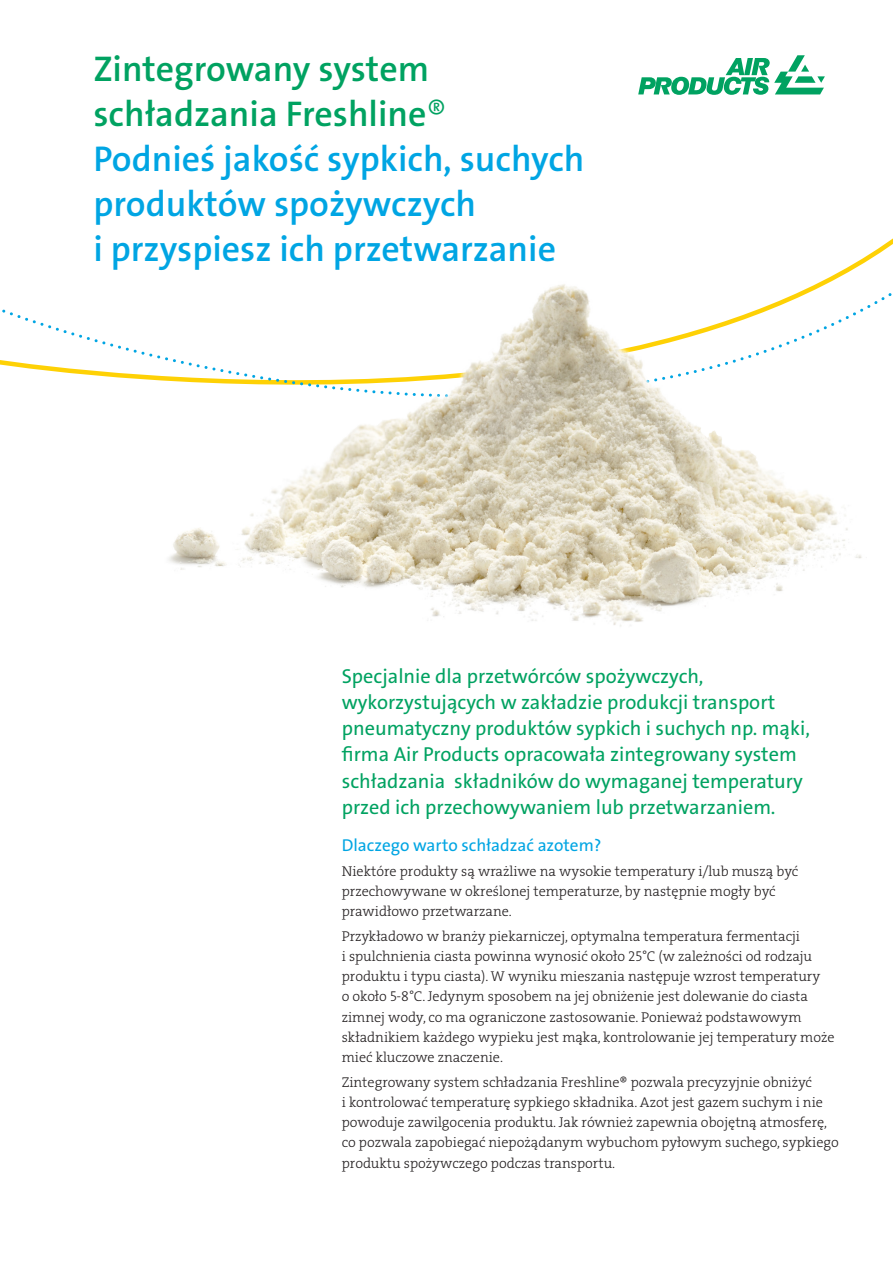
<style>
.page{position:relative;width:893px;height:1263px;background:#fff}
.page>*{position:absolute;margin:0;border:0;box-sizing:border-box;transform-origin:0 0}
.Main_subhead{font:600 36px/45px "The Sans LF";color:#00a5e3}
.Main_headline{font:600 36px/45px "The Sans LF";color:#00a261}
.Intro_body_copy{font:20.25px/26.2px "The Sans LF";color:#00a261}
.Body_copy{font:17.25px "The Sans LF";color:#00a5e3}
.Body_copy-2{font:14.25px/20.2px "The Serif LP3 Lig";color:#231f20}
.s1{font-weight:300}
</style>
<div class="page">
<svg style="left:0;top:264px;width:892px;height:117px"></svg>
<img style="left:160px;top:280px;width:719px;height:347px">
<svg style="left:638px;top:55px;width:187px;height:40px"></svg>
<p class="Main_headline" style="left:93px;top:46px;width:355px">Zintegrowany system schładzania Freshline<span class="s1">®</span></p>
<p class="Main_subhead" style="left:93px;top:136px;width:492px">Podnieś jakość sypkich, suchych produktów spożywczych<br>i przyspiesz ich przetwarzanie</p>
<p class="Intro_body_copy" style="left:342px;top:663px;width:470px">Specjalnie dla przetwórców spożywczych, wykorzystujących w zakładzie produkcji transport pneumatyczny produktów sypkich i suchych np. mąki, firma Air Products opracowała zintegrowany system schładzania składników do wymaganej temperatury przed ich przechowywaniem lub przetwarzaniem.</p>
<p class="Body_copy" style="left:342px;top:834px;width:261px">Dlaczego warto schładzać azotem?</p>
<p class="Body_copy-2" style="left:342px;top:861px;width:458px">Niektóre produkty są wrażliwe na wysokie temperatury i/lub muszą być przechowywane w określonej temperaturze, by następnie mogły być prawidłowo przetwarzane.</p>
<p class="Body_copy-2" style="left:342px;top:926px;width:494px">Przykładowo w branży piekarniczej, optymalna temperatura fermentacji<br>i spulchnienia ciasta powinna wynosić około 25°C (w zależności od rodzaju produktu i typu ciasta). W wyniku mieszania następuje wzrost temperatury<br>o około 5-8°C. Jedynym sposobem na jej obniżenie jest dolewanie do ciasta zimnej wody, co ma ograniczone zastosowanie. Ponieważ podstawowym składnikiem każdego wypieku jest mąka, kontrolowanie jej temperatury może mieć kluczowe znaczenie.</p>
<p class="Body_copy-2" style="left:342px;top:1072px;width:499px">Zintegrowany system schładzania Freshline® pozwala precyzyjnie obniżyć<br>i kontrolować temperaturę sypkiego składnika. Azot jest gazem suchym i nie powoduje zawilgocenia produktu. Jak również zapewnia obojętną atmosferę, co pozwala zapobiegać niepożądanym wybuchom pyłowym suchego, sypkiego produktu spożywczego podczas transportu.</p>
</div>
